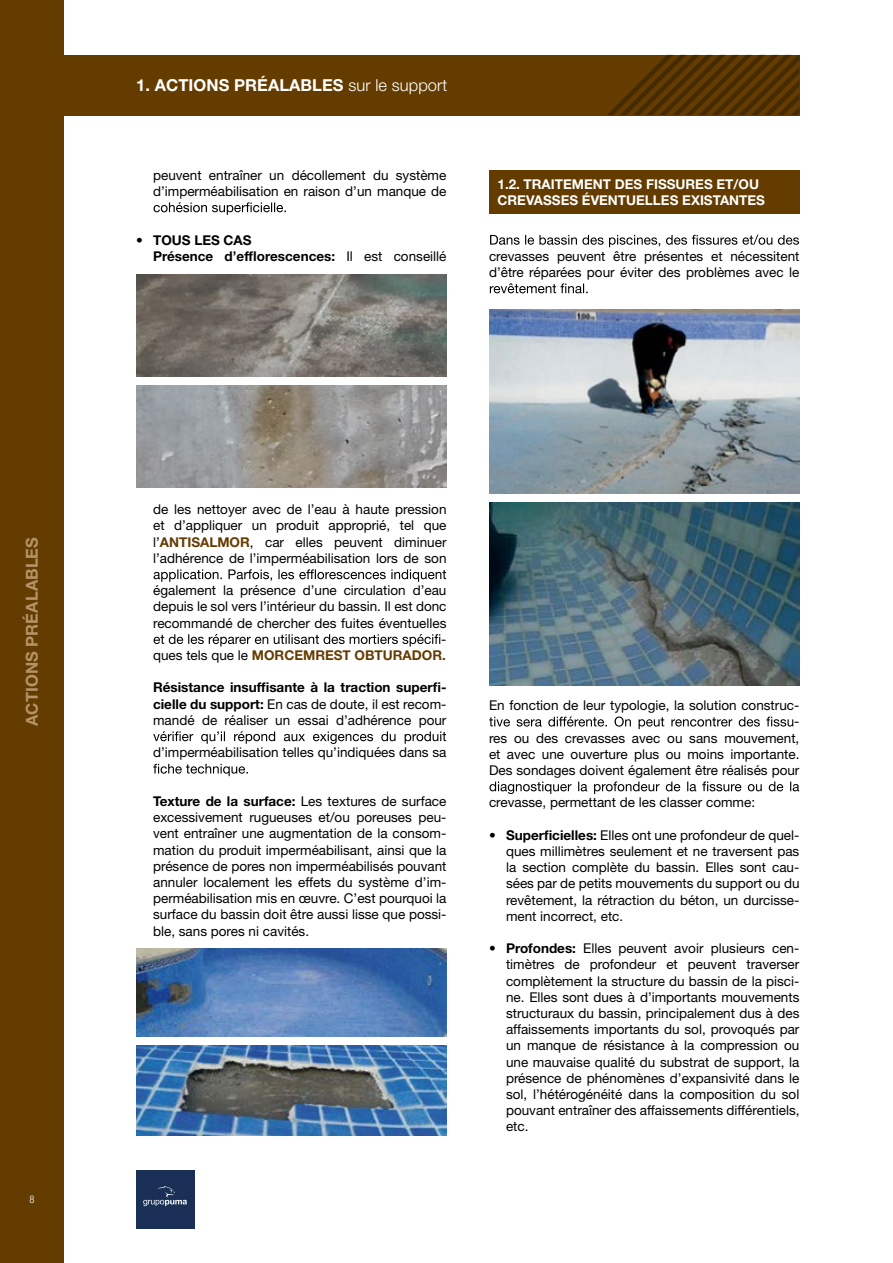
<style>
.page{position:relative;width:893px;height:1263px;background:#fff}
.page>*{position:absolute;margin:0;border:0;box-sizing:border-box;transform-origin:0 0}
.t1{font:700 16.5px "Helvetica Neue LT Std";letter-spacing:.005em;color:#fff}
.t2{font:700 16.5px "Helvetica Neue LT Std";letter-spacing:.005em;color:#b59368}
.t3{font:13.5px/16.2px "Helvetica Neue LT Std";color:#000;text-align:justify}
.t4{font:700 13.5px/16.2px "Helvetica Neue LT Std";color:#fff}
.t5{font:700 13.5px/16.2px "Helvetica Neue LT Std";color:#000}
.t6{font:300 condensed 10.5px "Helvetica Neue LT Std";color:#fff}
.s1{font-weight:300}
.s2{font-weight:400}
.s3{font-weight:700;color:#643c00}
.s4{font-weight:700}
</style>
<div class="page">
<div style="left:0;top:55px;width:799px;height:60px;background:#643c00"></div>
<svg style="left:607px;top:55px;width:192px;height:60px"></svg>
<svg style="left:154px;top:202px;width:132px;height:13px"></svg>
<img style="left:136px;top:274px;width:310px;height:102px">
<img style="left:136px;top:949px;width:310px;height:88px">
<img style="left:136px;top:386px;width:310px;height:102px">
<img style="left:136px;top:1045px;width:310px;height:91px">
<svg style="left:154px;top:569px;width:292px;height:13px"></svg>
<svg style="left:154px;top:634px;width:286px;height:12px"></svg>
<svg style="left:153px;top:731px;width:293px;height:13px"></svg>
<svg style="left:153px;top:764px;width:95px;height:12px"></svg>
<svg style="left:490px;top:235px;width:309px;height:12px"></svg>
<svg style="left:490px;top:283px;width:98px;height:10px"></svg>
<svg style="left:489px;top:716px;width:304px;height:13px"></svg>
<svg style="left:489px;top:781px;width:310px;height:13px"></svg>
<div style="left:489px;top:170px;width:310px;height:44px;background:#643c00"></div>
<img style="left:489px;top:310px;width:310px;height:183px">
<img style="left:489px;top:503px;width:310px;height:183px">
<div style="left:0;top:0;width:64px;height:1263px;background:#643c00"></div>
<div style="left:136px;top:1170px;width:58px;height:58px;background:#192f55"></div>
<svg style="left:143px;top:1186px;width:44px;height:20px"></svg>
<p class="t2" style="left:22px;top:726px;width:190px;rotate:-90deg">ACTIONS PRÉALABLES</p>
<p class="t6" style="left:29px;top:1193px;width:7px">8</p>
<p class="t1" style="left:136px;top:75px;width:313px">1. ACTIONS PRÉALABLES <span class="s1">sur le support</span></p>
<p class="t3" style="left:153px;top:167px;width:295px">peuvent entraîner un décollement du système d’imperméabilisation en raison d’un manque de</p>
<p class="t5" style="left:153px;top:231px;width:295px;text-indent:-17px"><span class="s2">•</span> TOUS LES CAS<br>Présence d’efflorescences: <span class="s2">Il est conseillé</span></p>
<p class="t4" style="left:497px;top:175px;width:269px">1.2. TRAITEMENT DES FISSURES ET/OU<br>CREVASSES ÉVENTUELLES EXISTANTES</p>
<p class="t3" style="left:489px;top:248px;width:312px">crevasses peuvent être présentes et nécessitent d’être réparées pour éviter des problèmes avec le</p>
<p class="t3" style="left:153px;top:501px;width:295px;text-align:right">de les nettoyer avec de l’eau à haute pression<br>euq</p>
<p class="t3" style="left:329px;top:517px;width:63px">,é i rporppa</p>
<p class="t3" style="left:174px;top:517px;width:70px">reuqi lppa’d</p>
<p class="t3" style="left:276px;top:517px;width:44px">t iudorp</p>
<p class="t3" style="left:400px;top:517px;width:16px">let</p>
<p class="t3" style="left:153px;top:517px;width:295px;text-align:left">te<br>l’<span class="s3">ANTISALMOR</span>, car elles peuvent diminuer l’adhérence de l’imperméabilisation lors de son</p>
<p class="t3" style="left:153px;top:582px;width:295px;text-align:right">également la présence d’une circulation d’eau depuis le sol vers l’intérieur du bassin. Il est donc recommandé de chercher des fuites éventuelles -<br>ques tels que le <span class="s3">MORCEMREST OBTURADOR.</span></p>
<p class="t3" style="left:153px;top:679px;width:295px"><span class="s4">Résistance insuffisante à la traction superfi&shy;cielle du support:</span> En cas de doute, il est recom&shy;mandé de réaliser un essai d’adhérence pour</p>
<p class="t3" style="left:153px;top:744px;width:295px">d’imperméabilisation telles qu’indiquées dans sa</p>
<p class="t3" style="left:153px;top:793px;width:295px"><span class="s4">Texture de la surface:</span> Les textures de surface excessivement rugueuses et/ou poreuses peu&shy;vent entraîner une augmentation de la consom&shy;mation du produit imperméabilisant, ainsi que la présence de pores non imperméabilisés pouvant annuler localement les effets du système d’im&shy;perméabilisation mis en œuvre. C’est pourquoi la surface du bassin doit être aussi lisse que possi&shy;ble, sans pores ni cavités.</p>
<p class="t3" style="left:252px;top:517px;width:17px">nu</p>
<p class="t3" style="left:489px;top:697px;width:312px;text-align:right">En fonction de leur typologie, la solution construc--<br>res ou des crevasses avec ou sans mouvement, et avec une ouverture plus ou moins importante.<br>Des sondages doivent également être réalisés pour</p>
<p class="t3" style="left:489px;top:794px;width:268px">crevasse, permettant de les classer comme:</p>
<p class="t3" style="left:506px;top:827px;width:295px;text-indent:-17px">• <span class="s4">Superficielles:</span> Elles ont une profondeur de quel&shy;ques millimètres seulement et ne traversent pas la section complète du bassin. Elles sont cau&shy;sées par de petits mouvements du support ou du revêtement, la rétraction du béton, un durcisse&shy;ment incorrect, etc.</p>
<p class="t3" style="left:506px;top:940px;width:295px;text-indent:-17px">• <span class="s4">Profondes:</span> Elles peuvent avoir plusieurs cen&shy;timètres de profondeur et peuvent traverser complètement la structure du bassin de la pisci&shy;ne. Elles sont dues à d’importants mouvements structuraux du bassin, principalement dus à des affaissements importants du sol, provoqués par un manque de résistance à la compression ou une mauvaise qualité du substrat de support, la présence de phénomènes d’expansivité dans le sol, l’hétérogénéité dans la composition du sol pouvant entraîner des affaissements différentiels, etc.</p>
</div>
